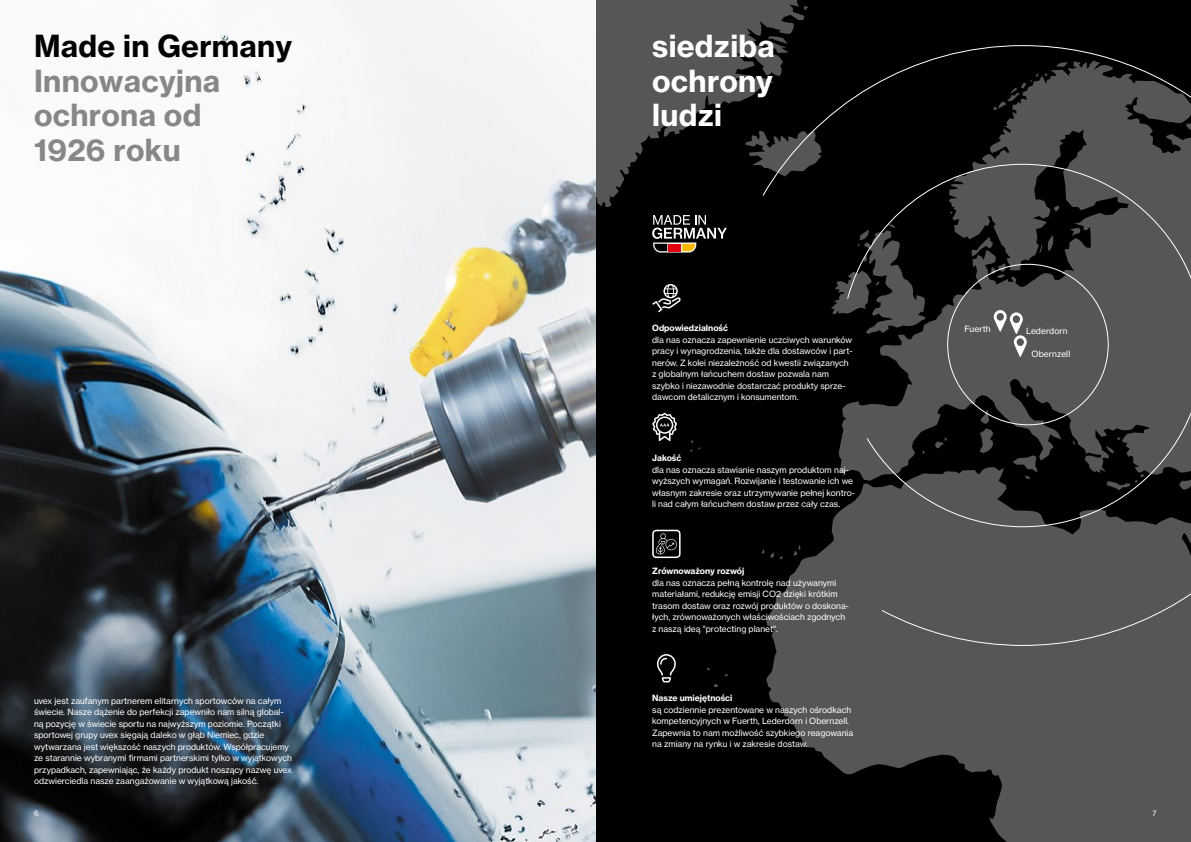
<style>
.page{position:relative;width:1191px;height:842px;background:#000}
.page>*{position:absolute;margin:0;border:0;box-sizing:border-box;transform-origin:0 0}
.t1{font:30px/34.5px "N Haas Grotesk TX Pro 75 Bd";letter-spacing:.01em;color:#878786}
.t2{font:30px/34.5px "N Haas Grotesk TX Pro 75 Bd";letter-spacing:.01em;color:#fff;text-align:justify}
.t3{font:30px "N Haas Grotesk TX Pro 75 Bd";letter-spacing:.01em;color:#000}
.t4{font:8.5px/11.5px "N Haas Grotesk TX Pro 55 Rg";color:#fff}
.t5{font:8.5px "N Haas Grotesk TX Pro 75 Bd";color:#fff}
.t6{font:7.5px "N Haas Grotesk TX Pro 55 Rg";color:#fff}
</style>
<div class="page">
<svg style="left:595px;top:0;width:170px;height:208px;fill:#565656"></svg>
<svg style="left:763px;top:36px;width:2px;height:9px"></svg>
<svg style="left:745px;top:130px;width:17px;height:46px"></svg>
<svg style="left:690px;top:440px;width:11px;height:12px"></svg>
<svg style="left:714px;top:684px;width:4px;height:4px"></svg>
<svg style="left:765px;top:0;width:426px;height:842px;fill:#565656"></svg>
<img style="left:0;top:0;width:595px;height:842px">
<svg style="left:762px;top:45px;width:429px;height:601px"></svg>
<svg style="left:847px;top:164px;width:344px;height:363px"></svg>
<svg style="left:993px;top:310px;width:33px;height:47px;background:#818181"></svg>
<svg style="left:652px;top:215px;width:75px;height:38px"></svg>
<svg style="left:657px;top:654px;width:19px;height:28px"></svg>
<svg style="left:652px;top:530px;width:28px;height:28px"></svg>
<svg style="left:652px;top:413px;width:25px;height:28px"></svg>
<svg style="left:652px;top:284px;width:28px;height:28px"></svg>
<h1 class="t3" style="left:34px;top:27px;width:260px">Made in Germany</h1>
<h1 class="t2" style="left:652px;top:29px;width:124px">siedziba ochrony ludzi</h1>
<h1 class="t1" style="left:34px;top:63px;width:188px">Innowacyjna ochrona od<br>1926 roku</h1>
<p class="t5" style="left:652px;top:323px;width:77px">Odpowiedzialność</p>
<p class="t4" style="left:652px;top:334px;width:202px">dla nas oznacza zapewnienie uczciwych warunków pracy i wynagrodzenia, także dla dostawców i part&shy;nerów. Z kolei niezależność od kwestii związanych z globalnym łańcuchem dostaw pozwala nam szybko i niezawodnie dostarczać produkty sprze&shy;dawcom detalicznym i konsumentom.</p>
<p class="t5" style="left:652px;top:453px;width:31px">Jakość</p>
<p class="t4" style="left:652px;top:464px;width:204px">dla nas oznacza stawianie naszym produktom naj&shy;wyższych wymagań. Rozwijanie i testowanie ich we własnym zakresie oraz utrzymywanie pełnej kontro&shy;li nad całym łańcuchem dostaw przez cały czas.</p>
<p class="t4" style="left:34px;top:695px;width:259px">uvex jest zaufanym partnerem elitarnych sportowców na całym świecie. Nasze dążenie do perfekcji zapewniło nam silną global&shy;ną pozycję w świecie sportu na najwyższym poziomie. Początki sportowej grupy uvex sięgają daleko w głąb Niemiec, gdzie wytwarzana jest większość naszych produktów. Współpracujemy ze starannie wybranymi firmami partnerskimi tylko w wyjątkowych przypadkach, zapewniając, że każdy produkt noszący nazwę uvex odzwierciedla nasze zaangażowanie w wyjątkową jakość.</p>
<p class="t5" style="left:652px;top:566px;width:94px">Zrównoważony rozwój</p>
<p class="t4" style="left:652px;top:577px;width:198px">dla nas oznacza pełną kontrolę nad używanymi materiałami, redukcję emisji CO2 dzięki krótkim trasom dostaw oraz rozwój produktów o doskona&shy;łych, zrównoważonych właściwościach zgodnych z naszą ideą "protecting planet".</p>
<p class="t5" style="left:652px;top:693px;width:82px">Nasze umiejętności</p>
<p class="t4" style="left:652px;top:704px;width:202px">są codziennie prezentowane w naszych ośrodkach kompetencyjnych w Fuerth, Lederdorn i Obernzell.<br>Zapewnia to nam możliwość szybkiego reagowania na zmiany na rynku i w zakresie dostaw.</p>
<p class="t4" style="left:964px;top:323px;width:28px">Fuerth</p>
<p class="t4" style="left:1026px;top:325px;width:43px">Lederdorn</p>
<p class="t4" style="left:1031px;top:348px;width:40px">Obernzell</p>
<p class="t6" style="left:34px;top:809px;width:6px">6</p>
<p class="t6" style="left:1152px;top:809px;width:6px">7</p>
</div>
